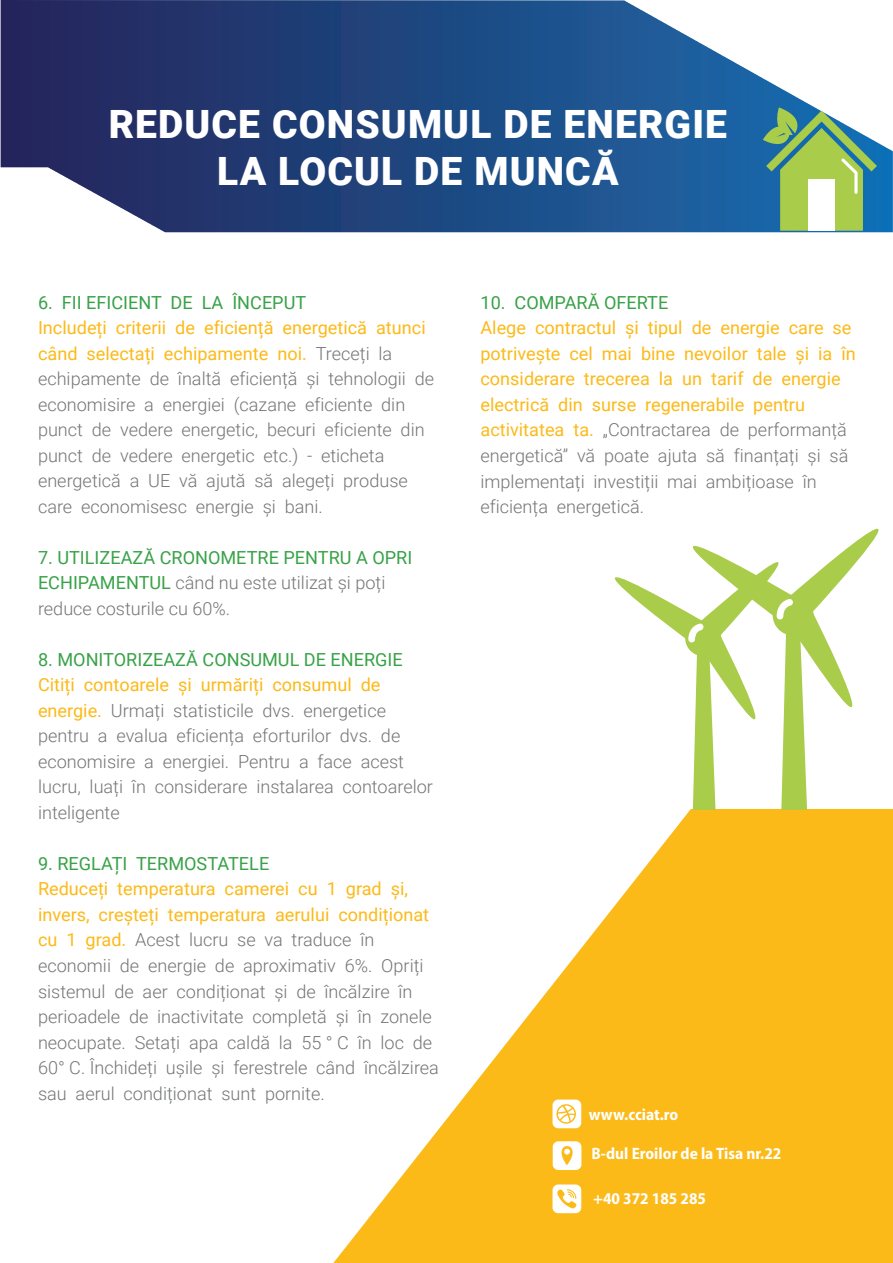
<style>
.page{position:relative;width:893px;height:1263px;background:#fff}
.page>*{position:absolute;margin:0;border:0;box-sizing:border-box;transform-origin:0 0}
.t1{font:900 39px/46.8px "Roboto";letter-spacing:.03em;color:#fff;text-align:center}
.t2{font:300 18px/25.5px "Roboto";color:#747575}
.t3{font:18px/25.5px "Roboto";color:#fcba19}
.t4{font:18px/25.5px "Roboto";color:#37a247}
.t5{font:700 semi-condensed 16.5px "Myriad Pro";color:#fff}
.s1{font-weight:400;color:#fcba19}
.s2{font-weight:300;color:#747575}
</style>
<div class="page">
<svg style="left:1px;top:0;width:892px;height:232px;background:#3d5d8f"></svg>
<svg style="left:333px;top:825px;width:560px;height:438px;fill:#fcba19"></svg>
<svg style="left:552px;top:1099px;width:29px;height:29px"></svg>
<svg style="left:548px;top:1139px;width:38px;height:31px"></svg>
<svg style="left:552px;top:1184px;width:29px;height:29px"></svg>
<svg style="left:458px;top:825px;width:1px;height:274px"></svg>
<svg style="left:763px;top:107px;width:114px;height:124px"></svg>
<svg style="left:614px;top:528px;width:279px;height:297px"></svg>
<h1 class="t1" style="left:109px;top:101px;width:620px">REDUCE CONSUMUL DE ENERGIE<br>LA LOCUL DE MUNCĂ</h1>
<p class="t4" style="left:38px;top:289px;width:270px">6. FII EFICIENT DE LA ÎNCEPUT</p>
<p class="t2" style="left:38px;top:314px;width:398px"><span class="s1">Includeți criterii de eficiență energetică atunci când selectați echipamente noi.</span> Treceți la echipamente de înaltă eficiență și tehnologii de economisire a energiei (cazane eficiente din punct de vedere energetic, becuri eficiente din punct de vedere energetic etc.) - eticheta energetică a UE vă ajută să alegeți produse care economisesc energie și bani.</p>
<p class="t4" style="left:38px;top:544px;width:376px">7. UTILIZEAZĂ CRONOMETRE PENTRU A OPRI<br>ECHIPAMENTUL <span class="s2">când nu este utilizat și poți reduce costurile cu 60%.</span></p>
<p class="t4" style="left:38px;top:646px;width:366px">8. MONITORIZEAZĂ CONSUMUL DE ENERGIE</p>
<p class="t2" style="left:38px;top:672px;width:396px"><span class="s1">Citiți contoarele și urmăriți consumul de energie.</span> Urmați statisticile dvs. energetice pentru a evalua eficiența eforturilor dvs. de economisire a energiei. Pentru a face acest lucru, luați în considerare instalarea contoarelor inteligente</p>
<p class="t4" style="left:38px;top:850px;width:233px">9. REGLAȚI TERMOSTATELE</p>
<p class="t2" style="left:38px;top:876px;width:402px"><span class="s1">Reduceți temperatura camerei cu 1 grad și, invers, creșteți temperatura aerului condiționat cu 1 grad.</span> Acest lucru se va traduce în economii de energie de aproximativ 6%. Opriți sistemul de aer condiționat și de încălzire în perioadele de inactivitate completă și în zonele neocupate. Setați apa caldă la 55 ° C în loc de 60° C. Închideți ușile și ferestrele când încălzirea sau aerul condiționat sunt pornite.</p>
<p class="t4" style="left:480px;top:289px;width:189px">10. COMPARĂ OFERTE</p>
<p class="t3" style="left:480px;top:315px;width:377px">Alege contractul și tipul de energie care se potrivește cel mai bine nevoilor tale și ia în considerare trecerea la un tarif de energie electrică din surse regenerabile pentru activitatea ta. <span class="s2">„Contractarea de performanță energetică” vă poate ajuta să finanțați și să implementați investiții mai ambițioase în eficiența energetică.</span></p>
<p class="t5" style="left:589px;top:1108px;width:91px">www.cciat.ro</p>
<p class="t5" style="left:591px;top:1147px;width:191px">B-dul Eroilor de la Tisa nr.22</p>
<p class="t5" style="left:593px;top:1192px;width:114px">+40 372 185 285</p>
</div>
